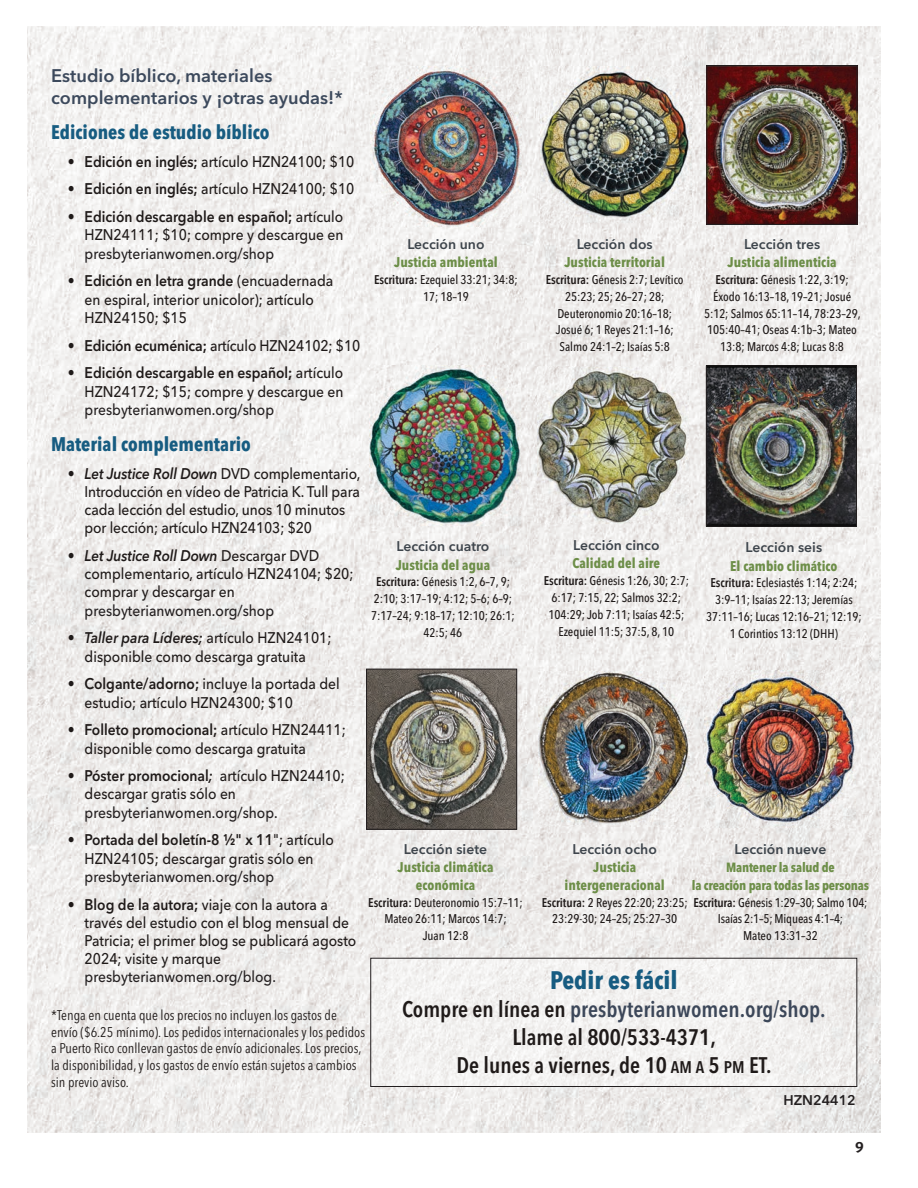
<style>
.page{position:relative;width:918px;height:1188px;background:#fff}
.page>*{position:absolute;margin:0;border:0;box-sizing:border-box;transform-origin:0 0}
.t1{font:700 25.2px "Avenir Next Condensed";color:#175c81}
.t2{font:600 22.35px/27.9px "Avenir Next Condensed";color:#1f1a19;text-align:center}
.t3{font:700 19.5px "Avenir Next Condensed";color:#175c81}
.t4{font:600 18.15px/21.1px "Avenir Next";color:#3c495c}
.t5{font:700 18px "Alegreya Sans";color:#231f20}
.t6{font:500 15.3px/18.1px "Avenir Next";color:#1f1a19;scale:.9 1}
.t7{font:500 15.3px "Avenir Next";color:#231f20;scale:.9 1}
.t8{font:13.95px/16.8px "Avenir Next Condensed";color:#1f1a19}
.t9{font:700 13.95px/18.1px "Avenir Next Condensed";color:#6d8e48;text-align:center}
.t10{font:600 13.95px "Avenir Next";color:#3e454c}
.t11{font:600 13.95px "Avenir Next";color:#231f20}
.t12{font:700 13.2px/18.1px "Avenir Next Condensed";letter-spacing:-.015em;color:#6d8e48;text-align:center}
.t13{font:500 12.6px/16.8px "Avenir Next Condensed";letter-spacing:-.005em;color:#1f1a19;text-align:center}
.s1{font-weight:600}
.s2{font-weight:600;font-style:italic}
.s3{color:#231f20}
.s4{color:#3c4759}
.s5{color:#3c495c}
.s6{font-size:16.8px}
</style>
<div class="page">
<img style="left:28px;top:26px;width:853px;height:1107px">
<img style="left:370px;top:66px;width:151px;height:160px">
<img style="left:541px;top:66px;width:150px;height:156px">
<img style="left:708px;top:67px;width:147px;height:156px">
<div style="left:706px;top:65px;width:151px;height:160px;border:1px solid #231f20"></div>
<img style="left:370px;top:366px;width:151px;height:160px">
<img style="left:537px;top:367px;width:151px;height:157px">
<img style="left:708px;top:368px;width:147px;height:156px">
<div style="left:706px;top:366px;width:151px;height:160px;border:1px solid #231f20"></div>
<img style="left:368px;top:671px;width:147px;height:157px">
<div style="left:366px;top:669px;width:151px;height:161px;border:1px solid #231f20"></div>
<img style="left:539px;top:672px;width:151px;height:152px">
<img style="left:705px;top:670px;width:151px;height:157px">
<img style="left:372px;top:960px;width:483px;height:125px">
<div style="left:370px;top:958px;width:487px;height:129px;border:1px solid #231f20"></div>
<p class="t4" style="left:51px;top:67px;width:293px">Estudio bíblico, materiales complementarios y ¡otras ayudas!*</p>
<p class="t3" style="left:51px;top:124px;width:220px">Ediciones de estudio bíblico</p>
<p class="t6" style="left:68px;top:154px;width:320px">• <span class="s1">Edición en inglés;</span> artículo HZN24100; $10</p>
<p class="t6" style="left:68px;top:181px;width:320px">• <span class="s1">Edición en inglés;</span> artículo HZN24100; $10</p>
<p class="t6" style="left:68px;top:209px;width:308px;text-align:right">• <span class="s1">Edición descargable en español;</span> artículo<br>HZN24111; $10; compre y descargue en</p>
<p class="t7" style="left:85px;top:247px;width:212px">presbyterianwomen.org/shop</p>
<p class="t6" style="left:85px;top:273px;width:278px;text-indent:-17px">• <span class="s1">Edición en letra grande</span> (encuadernada en espiral, interior unicolor); artículo<br>HZN24150; $15</p>
<p class="t6" style="left:68px;top:338px;width:326px">• <span class="s1">Edición ecuménica;</span> artículo HZN24102; $10</p>
<p class="t6" style="left:68px;top:365px;width:308px;text-align:right">• <span class="s1">Edición descargable en español;</span> artículo<br>HZN24172; $15; compre y descargue en</p>
<p class="t7" style="left:85px;top:403px;width:212px">presbyterianwomen.org/shop</p>
<p class="t3" style="left:51px;top:436px;width:201px">Material complementario</p>
<p class="t6" style="left:85px;top:466px;width:308px;text-indent:-17px">• <span class="s2">Let Justice Roll Down</span> DVD complementario, Introducción en vídeo de Patricia K. Tull para cada lección del estudio, unos 10 minutos por lección; artículo HZN24103; $20</p>
<p class="t6" style="left:85px;top:548px;width:300px;text-indent:-17px">• <span class="s2">Let Justice Roll Down</span> Descargar DVD complementario, artículo HZN24104; $20; comprar y descargar en</p>
<p class="t7" style="left:85px;top:604px;width:212px">presbyterianwomen.org/shop</p>
<p class="t6" style="left:68px;top:630px;width:295px;text-align:center">• <span class="s2">Taller para Líderes;</span> artículo HZN24101; disponible como descarga gratuita</p>
<p class="t6" style="left:85px;top:676px;width:285px;text-indent:-17px">• <span class="s1">Colgante/adorno;</span> incluye la portada del estudio; artículo HZN24300; $10</p>
<p class="t6" style="left:85px;top:722px;width:292px;text-indent:-17px">• <span class="s1">Folleto promocional;</span> artículo HZN24411; disponible como descarga gratuita</p>
<p class="t6" style="left:85px;top:768px;width:291px;text-indent:-17px">• <span class="s1">Póster promocional</span><span class="s2">;</span> artículo HZN24410; descargar gratis sólo en <span class="s3">presbyterianwomen.org/shop</span>.</p>
<p class="t6" style="left:68px;top:832px;width:297px;text-align:center">• <span class="s1">Portada del boletín-8 ½" x 11</span>"; artículo<br>HZN24105; descargar gratis sólo en</p>
<p class="t7" style="left:85px;top:870px;width:212px">presbyterianwomen.org/shop</p>
<p class="t6" style="left:85px;top:897px;width:303px;text-indent:-17px">• <span class="s1">Blog de la autora;</span> viaje con la autora a través del estudio con el blog mensual de Patricia; el primer blog se publicará agosto 2024; visite y marque</p>
<p class="t7" style="left:85px;top:971px;width:214px">presbyterianwomen.org/blog.</p>
<p class="t8" style="left:51px;top:1008px;width:316px">*Tenga en cuenta que los precios no incluyen los gastos de envío ($6.25 mínimo). Los pedidos internacionales y los pedidos a Puerto Rico conllevan gastos de envío adicionales. Los precios, la disponibilidad, y los gastos de envío están sujetos a cambios sin previo aviso.</p>
<p class="t10" style="left:577px;top:239px;width:78px">Lección dos</p>
<p class="t9" style="left:564px;top:255px;width:102px">Justicia territorial</p>
<p class="t13" style="left:546px;top:273px;width:139px"><span class="s1">Escritura:</span> Génesis 2:7; Levítico<br>25:23; 25; 26–27; 28;<br>Deuteronomio 20:16–18;<br>Josué 6; 1 Reyes 21:1–16;<br>Salmo 24:1–2; Isaías 5:8</p>
<p class="t10" style="left:744px;top:239px;width:78px">Lección tres</p>
<p class="t9" style="left:728px;top:255px;width:111px">Justicia alimenticia</p>
<p class="t13" style="left:704px;top:273px;width:158px"><span class="s1">Escritura:</span> Génesis 1:22, 3:19;<br>Éxodo 16:13–18, 19–21; Josué<br>5:12; Salmos 65:11–14, 78:23–29,<br>105:40–41; Oseas 4:1b–3; Mateo<br>13:8; Marcos 4:8; Lucas 8:8</p>
<p class="t10" style="left:407px;top:239px;width:79px">Lección uno</p>
<p class="t9" style="left:394px;top:255px;width:105px">Justicia ambiental</p>
<p class="t13" style="left:374px;top:273px;width:145px"><span class="s1">Escritura:</span> Ezequiel 33:21; 34:8;<br>17; 18–19</p>
<p class="t10" style="left:573px;top:540px;width:88px">Lección cinco</p>
<p class="t9" style="left:573px;top:556px;width:89px">Calidad del aire</p>
<p class="t13" style="left:544px;top:574px;width:147px"><span class="s1">Escritura:</span> Génesis 1:26, 30; 2:7;<br>6:17; 7:15, 22; Salmos 32:2;<br>104:29; Job 7:11; Isaías 42:5;<br>Ezequiel 11:5; 37:5, 8, 10</p>
<p class="t10" style="left:396px;top:541px;width:95px">Lección cuatro</p>
<p class="t9" style="left:396px;top:557px;width:96px">Justicia del agua</p>
<p class="t13" style="left:371px;top:575px;width:145px"><span class="s1">Escritura:</span> Génesis 1:2, 6–7, 9;<br>2:10; 3:17–19; 4:12; 5–6; 6–9;<br>7:17–24; 9:18–17; 12:10; 26:1;<br>42:5; 46</p>
<p class="t10" style="left:746px;top:542px;width:78px">Lección seis</p>
<p class="t9" style="left:730px;top:558px;width:109px">El cambio climático</p>
<p class="t13" style="left:706px;top:576px;width:157px"><span class="s1">Escritura:</span> Eclesiastés 1:14; 2:24;<br>3:9–11; Isaías 22:13; Jeremías<br>37:11–16; Lucas 12:16–21; 12:19;<br>1 Corintios 13:12 (DHH)</p>
<p class="t10" style="left:573px;top:843px;width:86px">Lección ocho</p>
<p class="t9" style="left:565px;top:859px;width:102px">Justicia intergeneracional</p>
<p class="t13" style="left:542px;top:895px;width:147px"><span class="s1">Escritura:</span> 2 Reyes 22:20; 23:25;<br>23:29-30; 24–25; 25:27–30</p>
<p class="t10" style="left:404px;top:843px;width:85px">Lección siete</p>
<p class="t9" style="left:398px;top:859px;width:97px">Justicia climática económica</p>
<p class="t13" style="left:368px;top:895px;width:156px"><span class="s1">Escritura:</span> Deuteronomio 15:7–11;<br>Mateo 26:11; Marcos 14:7;<br>Juan 12:8</p>
<p class="t10" style="left:735px;top:843px;width:93px">Lección nueve</p>
<p class="t12" style="left:692px;top:859px;width:179px">Mantener la salud de<br>la creación para todas las personas</p>
<p class="t13" style="left:694px;top:895px;width:175px"><span class="s1">Escritura:</span> Génesis 1:29–30; Salmo 104;<br>Isaías 2:1–5; Miqueas 4:1–4;<br>Mateo 13:31–32</p>
<h1 class="t1" style="left:550px;top:970px;width:129px">Pedir es fácil</h1>
<h2 class="t2" style="left:402px;top:997px;width:425px">Compre en línea en <span class="s4">presbyterianwomen.org/shop</span><span class="s5">.<br></span>Llame al 800/533-4371,<br>De lunes a viernes, de 10 <span class="s6">AM A</span> 5 <span class="s6">PM</span> ET.</h2>
<p class="t11" style="left:783px;top:1094px;width:74px">HZN24412</p>
<p class="t5" style="left:855px;top:1135px;width:10px">9</p>
</div>
